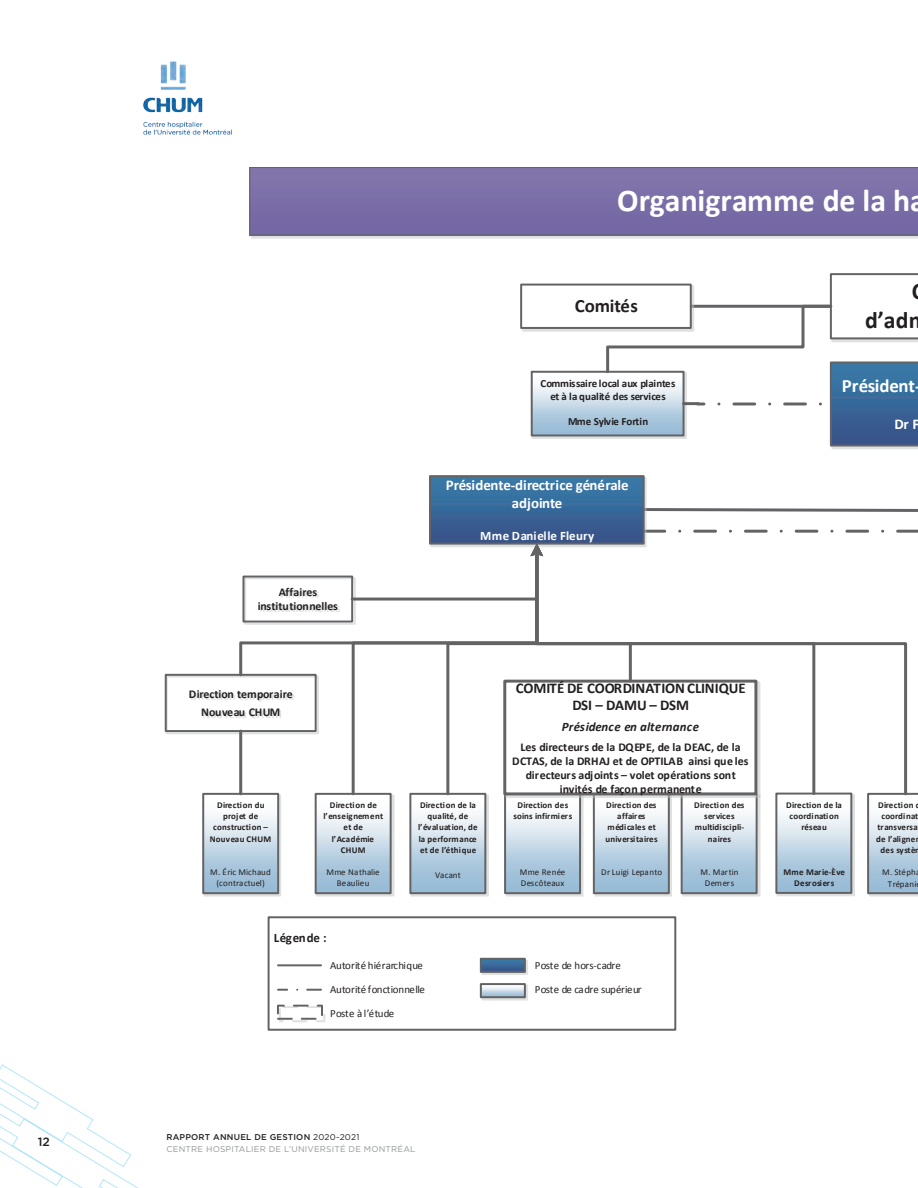
<style>
.page{position:relative;width:918px;height:1188px;background:#fff}
.page>*{position:absolute;margin:0;border:0;box-sizing:border-box;transform-origin:0 0}
.t1{font:700 31.8px "Calibri";color:#fff}
.t2{font:700 23.85px "Calibri";color:#231f20}
.t3{font:700 18.9px "Calibri";letter-spacing:-.01em;color:#fff}
.t4{font:700 18.9px "Calibri";letter-spacing:-.005em;color:#231f20}
.t5{font:700 14.85px/17.5px "Calibri";letter-spacing:-.01em;color:#fff;text-align:center}
.t6{font:700 14.85px/17.4px "Calibri";letter-spacing:-.005em;color:#231f20;text-align:center}
.t7{font:italic 700 12.9px "Calibri";letter-spacing:.01em;color:#231f20}
.t8{font:700 12.9px "Calibri";letter-spacing:.015em;color:#fff}
.t9{font:700 12.9px "Calibri";letter-spacing:.02em;color:#231f20}
.t10{font:700 12px "Calibri";letter-spacing:-.005em;color:#231f20}
.t11{font:700 12px "Calibri";letter-spacing:-.03em;color:#231f20}
.t12{font:500 12px "Gotham";color:#231f20}
.t13{font:700 11.85px/14.2px "Calibri";color:#231f20;text-align:center}
.t14{font:700 10.95px/12.8px "Calibri";color:#231f20;text-align:center}
.t15{font:10.95px "Calibri";letter-spacing:.015em;color:#231f20}
.t16{font:10.95px "Calibri";letter-spacing:-.005em;color:#231f20}
.t17{font:10.95px "Calibri";letter-spacing:-.03em;color:#231f20}
.t18{font:700 9px/11.1px "Calibri";letter-spacing:.02em;color:#231f20;text-align:center}
.t19{font:9px/11.1px "Calibri";letter-spacing:.02em;color:#231f20;text-align:center}
.t20{font:8.4px/12px "Gotham";letter-spacing:.025em;color:#939598}
.s1{font-weight:500;color:#231f20}
.s2{color:#231f20}
</style>
<div class="page">
<svg style="left:0;top:1064px;width:139px;height:124px"></svg>
<img style="left:143px;top:61px;width:89px;height:74px">
<svg style="left:648px;top:508px;width:270px;height:25px"></svg>
<img style="left:204px;top:797px;width:77px;height:100px">
<div style="left:203px;top:794px;width:75px;height:99px;background:linear-gradient(to bottom,#fff,#8db4d1)"></div>
<div style="left:202px;top:793px;width:77px;height:101px;border:2px solid #636366"></div>
<div style="left:430px;top:476px;width:214px;height:68px;background:linear-gradient(to bottom,#377da9,#385188)"></div>
<div style="left:429px;top:475px;width:216px;height:70px;border:2px solid #636366"></div>
<div style="left:249px;top:167px;width:669px;height:69px;background:#7b6ea7"></div>
<img style="left:830px;top:446px;width:88px;height:3px">
<div style="left:165px;top:674px;width:152px;height:58px;border:2px solid #636366"></div>
<img style="left:190px;top:691px;width:48px;height:28px">
<div style="left:268px;top:916px;width:408px;height:115px;border:2px solid #636366"></div>
<img style="left:505px;top:798px;width:78px;height:99px">
<div style="left:505px;top:794px;width:75px;height:99px;background:linear-gradient(to bottom,#fff,#8cb4d1)"></div>
<div style="left:504px;top:793px;width:77px;height:101px;border:2px solid #636366"></div>
<img style="left:593px;top:798px;width:79px;height:99px">
<div style="left:594px;top:794px;width:75px;height:99px;background:linear-gradient(to bottom,#fff,#8cb4d1)"></div>
<div style="left:593px;top:793px;width:77px;height:101px;border:2px solid #636366"></div>
<img style="left:410px;top:797px;width:79px;height:100px">
<div style="left:410px;top:794px;width:75px;height:99px;background:linear-gradient(to bottom,#fff,#8cb4d1)"></div>
<div style="left:409px;top:793px;width:77px;height:101px;border:2px solid #636366"></div>
<div style="left:682px;top:794px;width:75px;height:99px;background:linear-gradient(to bottom,#fff,#8cb4d1)"></div>
<div style="left:681px;top:793px;width:77px;height:101px;border:2px solid #636366"></div>
<div style="left:316px;top:794px;width:75px;height:99px;background:linear-gradient(to bottom,#fff,#8db4d1)"></div>
<div style="left:315px;top:793px;width:77px;height:101px;border:2px solid #636366"></div>
<img style="left:481px;top:960px;width:47px;height:15px">
<svg style="left:483px;top:961px;width:40px;height:9px"></svg>
<div style="left:480px;top:958px;width:46px;height:15px;border:2px solid #636366"></div>
<img style="left:480px;top:984px;width:48px;height:17px">
<svg style="left:483px;top:986px;width:40px;height:9px"></svg>
<div style="left:480px;top:983px;width:46px;height:15px;border:2px solid #636366"></div>
<hr style="left:278px;top:964px;width:43px;height:2px;background:#636366">
<svg style="left:278px;top:989px;width:43px;height:2px"></svg>
<img style="left:279px;top:1008px;width:47px;height:14px">
<div style="left:277px;top:1005px;width:46px;height:15px;border:2px dashed #636366"></div>
<div style="left:520px;top:284px;width:172px;height:45px;border:2px solid #636366"></div>
<svg style="left:867px;top:793px;width:51px;height:101px"></svg>
<svg style="left:817px;top:642px;width:92px;height:155px"></svg>
<img style="left:776px;top:793px;width:79px;height:103px">
<div style="left:776px;top:794px;width:75px;height:99px;background:linear-gradient(to bottom,#fff,#8db4d1)"></div>
<div style="left:775px;top:793px;width:77px;height:101px;border:2px solid #636366"></div>
<svg style="left:633px;top:642px;width:184px;height:155px"></svg>
<svg style="left:238px;top:544px;width:395px;height:253px"></svg>
<div style="left:532px;top:372px;width:152px;height:63px;background:linear-gradient(to bottom,#fff,#8db4d1)"></div>
<div style="left:531px;top:371px;width:154px;height:65px;border:2px solid #636366"></div>
<svg style="left:605px;top:273px;width:313px;height:173px"></svg>
<h3 class="t12" style="left:38px;top:1134px;width:14px">12</h3>
<h1 class="t1" style="left:617px;top:180px;width:310px">Organigramme de la ha</h1>
<h3 class="t4" style="left:575px;top:294px;width:65px">Comités</h3>
<p class="t14" style="left:540px;top:377px;width:137px">Commissaire local aux plaintes et à la qualité des services</p>
<p class="t14" style="left:568px;top:415px;width:82px">Mme Sylvie Fortin</p>
<h3 class="t13" style="left:258px;top:585px;width:82px">Affaires institutionnelles</h3>
<h3 class="t13" style="left:189px;top:687px;width:106px">Direction temporaire</h3>
<h3 class="t11" style="left:201px;top:704px;width:81px">Nouveau CHUM</h3>
<p class="t18" style="left:210px;top:800px;width:63px">Direction du projet de construction –<br>Nouveau CHUM</p>
<p class="t19" style="left:210px;top:866px;width:62px">M. Éric Michaud (contractuel)</p>
<p class="t18" style="left:324px;top:800px;width:61px">Direction de l’enseignement et de l’Académie<br>CHUM</p>
<p class="t19" style="left:326px;top:866px;width:55px">Mme Nathalie<br>Beaulieu</p>
<h3 class="t9" style="left:274px;top:930px;width:54px">Légende :</h3>
<h3 class="t5" style="left:446px;top:476px;width:184px">Présidente-directrice générale adjointe</h3>
<h3 class="t8" style="left:480px;top:527px;width:116px">Mme Danielle Fleury</h3>
<p class="t18" style="left:418px;top:800px;width:61px">Direction de la qualité, de l’évaluation, de la performance et de l’éthique</p>
<p class="t19" style="left:435px;top:869px;width:27px">Vacant</p>
<h3 class="t6" style="left:516px;top:679px;width:232px">COMITÉ DE COORDINATION CLINIQUE<br>DSI – DAMU – DSM</h3>
<h3 class="t7" style="left:562px;top:719px;width:139px">Présidence en alternance</h3>
<h3 class="t10" style="left:521px;top:739px;width:222px">Les directeurs de la DQEPE, de la DEAC, de la</h3>
<h3 class="t13" style="left:512px;top:754px;width:238px">DCTAS, de la DRHAJ et de OPTILAB ainsi que les directeurs adjoints – volet opérations sont</h3>
<h3 class="t10" style="left:560px;top:782px;width:144px">invités de façon permanente</h3>
<p class="t18" style="left:513px;top:800px;width:61px">Direction des soins infirmiers</p>
<p class="t19" style="left:520px;top:866px;width:47px;text-align:left">Mme Renée<br>Descôteaux</p>
<p class="t18" style="left:606px;top:800px;width:54px">Direction des affaires médicales et universitaires</p>
<p class="t19" style="left:601px;top:866px;width:63px">Dr Luigi Lepanto</p>
<p class="t18" style="left:694px;top:800px;width:52px">Direction des services multidiscipli&shy;naires</p>
<p class="t19" style="left:700px;top:866px;width:39px">M. Martin<br>Demers</p>
<p class="t15" style="left:330px;top:958px;width:94px">Autorité hiérarchique</p>
<p class="t16" style="left:535px;top:958px;width:88px">Poste de hors-cadre</p>
<p class="t15" style="left:330px;top:982px;width:96px">Autorité fonctionnelle</p>
<p class="t17" style="left:535px;top:982px;width:108px">Poste de cadre supérieur</p>
<p class="t16" style="left:330px;top:1007px;width:65px">Poste à l’étude</p>
<h2 class="t2" style="left:865px;top:305px;width:45px">d’ad</h2>
<h3 class="t3" style="left:842px;top:374px;width:74px">Président</h3>
<h3 class="t5" style="left:895px;top:415px;width:26px">Dr F</h3>
<p class="t18" style="left:786px;top:799px;width:57px">Direction de la coordination réseau</p>
<p class="t18" style="left:783px;top:866px;width:63px">Mme Marie-Ève<br>Desrosiers</p>
<p class="t18" style="left:876px;top:800px;width:46px">Direction d coordinat transversa de l’aligne des systè</p>
<p class="t19" style="left:882px;top:866px;width:36px;line-height:12.3px;text-align:right">M. Stéph<br>Trépani</p>
<p class="t20" style="left:167px;top:1131px;width:250px"><span class="s1">RAPPORT ANNUEL DE GESTION</span> <span class="s2">2020-2021<br></span>CENTRE HOSPITALIER DE L’UNIVERSITÉ DE MONTRÉAL</p>
</div>
